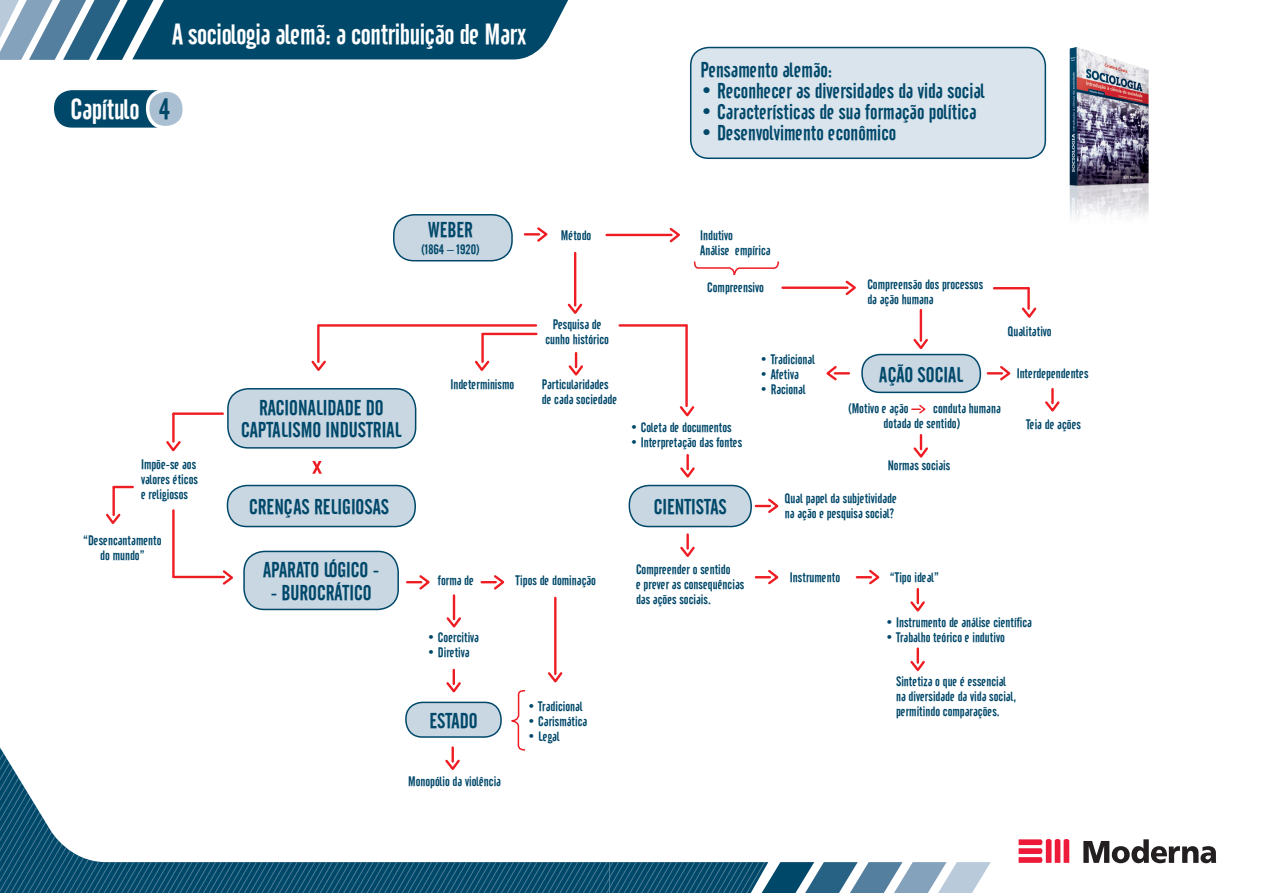
<style>
.page{position:relative;width:1263px;height:893px;background:#fff}
.page>*{position:absolute;margin:0;border:0;box-sizing:border-box;transform-origin:0 0}
.t1{font:28.8px "Cafeta";letter-spacing:-.015em;color:#fff}
.t2{font:28.8px "Cafeta";color:#00486a}
.t3{font:28.5px "Cafeta";letter-spacing:-.015em;color:#fff}
.t4{font:21px/22.5px "Cafeta";color:#00486a;text-align:center}
.t5{font:13.5px/15px "Cafeta";color:#00486a}
</style>
<div class="page">
<svg style="left:0;top:746px;width:609px;height:147px"></svg>
<svg style="left:609px;top:862px;width:382px;height:31px;background:#56849d"></svg>
<svg style="left:1018px;top:839px;width:51px;height:24px"></svg>
<svg style="left:1083px;top:839px;width:133px;height:24px"></svg>
<div style="left:54px;top:90px;width:130px;height:38px;background:#00486a;border-radius:18px"></div>
<div style="left:394px;top:215px;width:118px;height:46px;background:#c9d7e3;border-radius:20px"></div>
<div style="left:393px;top:214px;width:120px;height:47px;border:2px solid #00486a;border-radius:20px"></div>
<div style="left:228px;top:389px;width:188px;height:59px;background:#c9d7e3;border-radius:20px"></div>
<div style="left:227px;top:388px;width:189px;height:61px;border:2px solid #00486a;border-radius:20px"></div>
<div style="left:227px;top:485px;width:188px;height:41px;background:#c9d7e3;border-radius:20px"></div>
<div style="left:227px;top:485px;width:189px;height:42px;border:2px solid #00486a;border-radius:20px"></div>
<div style="left:629px;top:485px;width:122px;height:41px;background:#c9d7e3;border-radius:20px"></div>
<div style="left:629px;top:485px;width:123px;height:42px;border:2px solid #00486a;border-radius:20px"></div>
<div style="left:406px;top:702px;width:95px;height:35px;background:#c9d7e3;border-radius:16px"></div>
<div style="left:405px;top:702px;width:97px;height:36px;border:2px solid #00486a;border-radius:16px"></div>
<div style="left:244px;top:551px;width:154px;height:58px;background:#c9d7e3;border-radius:20px"></div>
<div style="left:243px;top:551px;width:156px;height:59px;border:2px solid #00486a;border-radius:20px"></div>
<div style="left:862px;top:355px;width:118px;height:37px;background:#c9d7e3;border-radius:18px"></div>
<div style="left:861px;top:354px;width:120px;height:39px;border:2px solid #00486a;border-radius:18px"></div>
<div style="left:148px;top:90px;width:36px;height:38px;background:#abbfd2;border-radius:18px"></div>
<div style="left:146px;top:88px;width:40px;height:41px;border:3px solid #fff;border-radius:18px"></div>
<img style="left:1069px;top:47px;width:80px;height:170px">
<svg style="left:0;top:0;width:568px;height:60px;background:#286482"></svg>
<div style="left:691px;top:48px;width:354px;height:110px;background:#dae4ed;border-radius:18px"></div>
<div style="left:690px;top:47px;width:356px;height:112px;border:2px solid #00486a;border-radius:18px"></div>
<hr style="left:574px;top:253px;width:2px;height:52px;background:#ee1d23">
<svg style="left:567px;top:301px;width:16px;height:13px"></svg>
<svg style="left:693px;top:261px;width:86px;height:14px"></svg>
<hr style="left:782px;top:286px;width:65px;height:3px;background:#ee1d23">
<svg style="left:843px;top:280px;width:13px;height:15px"></svg>
<hr style="left:607px;top:234px;width:64px;height:2px;background:#ee1d23">
<svg style="left:667px;top:228px;width:13px;height:15px"></svg>
<hr style="left:920px;top:310px;width:2px;height:31px;background:#ee1d23">
<svg style="left:913px;top:337px;width:15px;height:13px"></svg>
<hr style="left:554px;top:598px;width:2px;height:76px;background:#ee1d23">
<svg style="left:548px;top:670px;width:15px;height:13px"></svg>
<svg style="left:1021px;top:307px;width:16px;height:11px"></svg>
<hr style="left:1027px;top:288px;width:3px;height:21px;background:#ee1d23">
<hr style="left:994px;top:287px;width:34px;height:2px;background:#ee1d23">
<svg style="left:475px;top:360px;width:15px;height:11px"></svg>
<hr style="left:481px;top:334px;width:3px;height:28px;background:#ee1d23">
<hr style="left:483px;top:333px;width:53px;height:2px;background:#ee1d23">
<svg style="left:221px;top:570px;width:12px;height:15px"></svg>
<hr style="left:174px;top:576px;width:50px;height:2px;background:#ee1d23">
<hr style="left:172px;top:510px;width:3px;height:67px;background:#ee1d23">
<svg style="left:106px;top:513px;width:15px;height:11px"></svg>
<hr style="left:112px;top:487px;width:3px;height:28px;background:#ee1d23">
<svg style="left:114px;top:486px;width:19px;height:2px"></svg>
<svg style="left:166px;top:441px;width:15px;height:11px"></svg>
<hr style="left:172px;top:414px;width:3px;height:28px;background:#ee1d23">
<hr style="left:173px;top:412px;width:50px;height:3px;background:#ee1d23">
<svg style="left:311px;top:360px;width:15px;height:11px"></svg>
<hr style="left:317px;top:326px;width:3px;height:36px;background:#ee1d23">
<hr style="left:319px;top:324px;width:217px;height:3px;background:#ee1d23">
<svg style="left:679px;top:406px;width:16px;height:11px"></svg>
<hr style="left:685px;top:326px;width:3px;height:80px;background:#ee1d23">
<hr style="left:620px;top:324px;width:66px;height:3px;background:#ee1d23">
<svg style="left:568px;top:353px;width:15px;height:23px"></svg>
<hr style="left:453px;top:595px;width:2px;height:24px;background:#ee1d23">
<svg style="left:446px;top:615px;width:15px;height:13px"></svg>
<hr style="left:1051px;top:389px;width:3px;height:14px;background:#ee1d23">
<svg style="left:1045px;top:399px;width:15px;height:13px"></svg>
<svg style="left:913px;top:435px;width:15px;height:23px"></svg>
<svg style="left:910px;top:589px;width:15px;height:23px"></svg>
<svg style="left:910px;top:649px;width:15px;height:23px"></svg>
<hr style="left:686px;top:455px;width:3px;height:14px;background:#ee1d23">
<svg style="left:680px;top:465px;width:15px;height:13px"></svg>
<hr style="left:686px;top:534px;width:3px;height:14px;background:#ee1d23">
<svg style="left:680px;top:544px;width:15px;height:13px"></svg>
<hr style="left:451px;top:747px;width:3px;height:14px;background:#ee1d23">
<svg style="left:443px;top:757px;width:19px;height:16px"></svg>
<svg style="left:407px;top:575px;width:23px;height:15px"></svg>
<svg style="left:482px;top:575px;width:23px;height:15px"></svg>
<svg style="left:446px;top:670px;width:15px;height:23px"></svg>
<hr style="left:525px;top:233px;width:14px;height:3px;background:#ee1d23">
<svg style="left:535px;top:227px;width:13px;height:15px"></svg>
<hr style="left:835px;top:372px;width:14px;height:3px;background:#ee1d23">
<svg style="left:826px;top:366px;width:13px;height:15px"></svg>
<hr style="left:988px;top:372px;width:14px;height:3px;background:#ee1d23">
<svg style="left:998px;top:366px;width:13px;height:15px"></svg>
<svg style="left:756px;top:498px;width:23px;height:15px"></svg>
<svg style="left:756px;top:569px;width:23px;height:16px"></svg>
<svg style="left:857px;top:569px;width:23px;height:16px"></svg>
<svg style="left:912px;top:404px;width:14px;height:10px"></svg>
<svg style="left:312px;top:461px;width:10px;height:13px"></svg>
<svg style="left:510px;top:689px;width:17px;height:62px"></svg>
<p class="t3" style="left:172px;top:18px;width:355px">A sociologia alemã: a contribuição de Marx</p>
<p class="t1" style="left:70px;top:93px;width:71px">Capítulo</p>
<p class="t2" style="left:159px;top:93px;width:13px">4</p>
<p class="t4" style="left:701px;top:59px;width:133px">Pensamento alemão:</p>
<p class="t4" style="left:701px;top:80px;width:286px">• Reconhecer as diversidades da vida social</p>
<p class="t4" style="left:701px;top:101px;width:277px">• Características de sua formação política</p>
<p class="t4" style="left:701px;top:122px;width:197px">• Desenvolvimento econômico</p>
<p class="t4" style="left:428px;top:219px;width:46px">WEBER</p>
<p class="t5" style="left:421px;top:242px;width:60px">(1864 – 1920)</p>
<p class="t4" style="left:241px;top:396px;width:162px">RACIONALIDADE DO<br>CAPTALISMO INDUSTRIAL</p>
<p class="t5" style="left:450px;top:377px;width:65px">Indeterminismo</p>
<p class="t5" style="left:561px;top:228px;width:32px">Método</p>
<p class="t5" style="left:545px;top:317px;width:65px;text-align:center">Pesquisa de cunho histórico</p>
<p class="t5" style="left:542px;top:377px;width:69px">Particularidades</p>
<p class="t5" style="left:542px;top:392px;width:77px">de cada sociedade</p>
<p class="t5" style="left:700px;top:228px;width:34px">Indutivo</p>
<p class="t5" style="left:700px;top:243px;width:72px">Análise empírica</p>
<p class="t5" style="left:707px;top:280px;width:58px">Compreensivo</p>
<p class="t5" style="left:630px;top:420px;width:103px">• Coleta de documentos</p>
<p class="t5" style="left:630px;top:435px;width:114px">• Interpretação das fontes</p>
<p class="t5" style="left:760px;top:352px;width:56px">• Tradicional</p>
<p class="t5" style="left:760px;top:367px;width:40px">• Afetiva</p>
<p class="t5" style="left:760px;top:382px;width:47px">• Racional</p>
<p class="t5" style="left:867px;top:277px;width:117px">Compreensão dos processos</p>
<p class="t5" style="left:867px;top:292px;width:68px">da ação humana</p>
<p class="t5" style="left:1008px;top:324px;width:46px">Qualitativo</p>
<p class="t4" style="left:879px;top:364px;width:86px">AÇÃO SOCIAL</p>
<p class="t5" style="left:848px;top:401px;width:62px">(Motivo e ação</p>
<p class="t5" style="left:884px;top:401px;width:119px;text-indent:50px">conduta humana dotada de sentido)</p>
<p class="t5" style="left:1017px;top:366px;width:73px">Interdependentes</p>
<p class="t5" style="left:1026px;top:417px;width:56px">Teia de ações</p>
<p class="t5" style="left:141px;top:457px;width:58px">Impõe-se aos valores éticos e religiosos</p>
<p class="t5" style="left:83px;top:533px;width:80px;text-align:center">“Desencantamento do mundo”</p>
<p class="t4" style="left:249px;top:495px;width:141px">CRENÇAS RELIGIOSAS</p>
<p class="t4" style="left:654px;top:495px;width:74px">CIENTISTAS</p>
<p class="t4" style="left:263px;top:559px;width:118px">APARATO LÓGICO -</p>
<p class="t4" style="left:271px;top:581px;width:102px">- BUROCRÁTICO</p>
<p class="t5" style="left:438px;top:573px;width:38px">forma de</p>
<p class="t5" style="left:516px;top:573px;width:82px">Tipos de dominação</p>
<p class="t5" style="left:427px;top:630px;width:53px">• Coercitiva</p>
<p class="t5" style="left:427px;top:645px;width:44px">• Diretiva</p>
<p class="t4" style="left:429px;top:710px;width:50px">ESTADO</p>
<p class="t5" style="left:408px;top:774px;width:94px">Monopólio da violência</p>
<p class="t5" style="left:528px;top:699px;width:56px">• Tradicional</p>
<p class="t5" style="left:528px;top:714px;width:61px">• Carismática</p>
<p class="t5" style="left:528px;top:729px;width:34px">• Legal</p>
<p class="t5" style="left:636px;top:561px;width:110px">Compreender o sentido<br>e prever as consequências</p>
<p class="t5" style="left:636px;top:591px;width:76px">das ações sociais.</p>
<p class="t5" style="left:888px;top:458px;width:64px">Normas sociais</p>
<p class="t5" style="left:785px;top:491px;width:114px">Qual papel da subjetividade</p>
<p class="t5" style="left:785px;top:506px;width:111px">na ação e pesquisa social?</p>
<p class="t5" style="left:790px;top:570px;width:52px">Instrumento</p>
<p class="t5" style="left:890px;top:570px;width:51px">“Tipo ideal”</p>
<p class="t5" style="left:885px;top:615px;width:148px">• Instrumento de análise científica</p>
<p class="t5" style="left:885px;top:630px;width:121px">• Trabalho teórico e indutivo</p>
<p class="t5" style="left:896px;top:674px;width:112px">Sintetiza o que é essencial</p>
<p class="t5" style="left:896px;top:689px;width:122px">na diversidade da vida social,</p>
<p class="t5" style="left:896px;top:704px;width:105px">permitindo comparações.</p>
</div>
